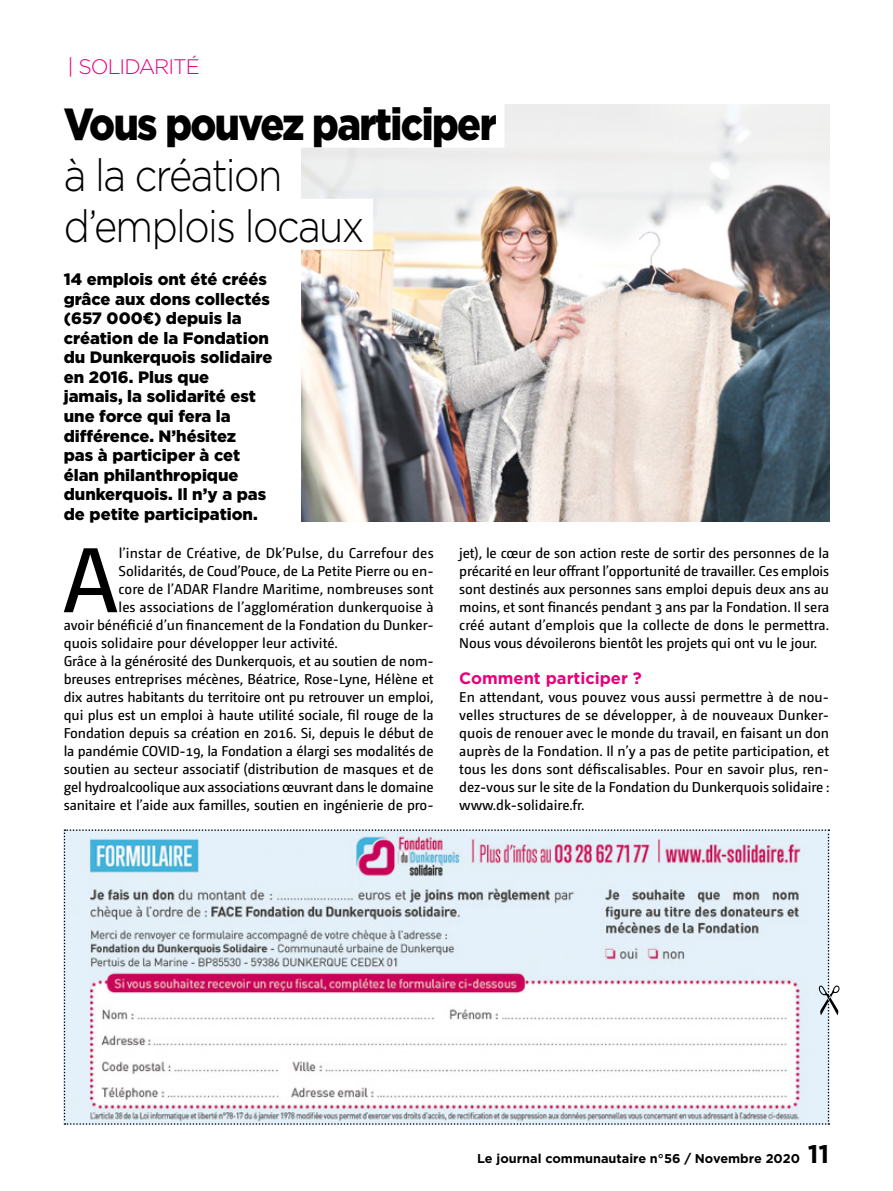
<style>
.page{position:relative;width:893px;height:1191px;background:#fff}
.page>*{position:absolute;margin:0;border:0;box-sizing:border-box;transform-origin:0 0}
.t1{font:91.95px "Camingo Regular TF";color:#000}
.t2{font:300 45px/51px "Gotham";letter-spacing:-.04em;color:#000;scale:.88 1}
.t3{font:900 45px "Gotham";letter-spacing:-.04em;color:#000;scale:.88 1}
.t4{font:300 21px "Gotham";letter-spacing:-.05em;color:#e6007d}
.t5{font:900 16.5px/19.5px "Gotham";color:#000}
.t6{font:700 16.5px "Gotham";color:#e6007d}
.t7{font:14.25px/18px "Camingo Regular TF";letter-spacing:-.01em;color:#000;text-align:justify}
.t8{font:14.25px "Camingo Regular TF";letter-spacing:.01em;color:#000}
.t9{font:700 12.75px "Gotham";color:#000}
.s1{font-style:italic}
.s2{font-size:25.5px}
</style>
<div class="page">
<img style="left:302px;top:104px;width:527px;height:417px">
<svg style="left:64px;top:829px;width:775px;height:295px"></svg>
<div style="left:64px;top:97px;width:440px;height:51px;background:#fff"></div>
<div style="left:64px;top:199px;width:309px;height:51px;background:#fff"></div>
<h3 class="t4" style="left:69px;top:54px;width:132px"><span class="s1">/</span>SOLIDARITÉ</h3>
<h2 class="t3" style="left:64px;top:97px;width:493px">Vous pouvez participer</h2>
<h2 class="t2" style="left:64px;top:149px;width:343px">à la création d’emplois locaux</h2>
<p class="t5" style="left:64px;top:270px;width:210px">14 emplois ont été créés grâce aux dons collectés (657 000€) depuis la création de la Fondation du Dunkerquois solidaire en 2016. Plus que<br>jamais, la solidarité est une force qui fera la différence. N’hésitez<br>pas à participer à cet élan philanthropique dunkerquois. Il n’y a pas de petite participation.</p>
<h1 class="t1" style="left:62px;top:519px;width:58px">A</h1>
<p class="t8" style="left:119px;top:544px;width:317px">l’instar de Créative, de Dk’Pulse, du Carrefour des</p>
<p class="t7" style="left:119px;top:562px;width:317px">Solidarités, de Coud’Pouce, de La Petite Pierre ou en-</p>
<p class="t7" style="left:119px;top:580px;width:317px">core de l’ADAR Flandre Maritime, nombreuses sont</p>
<p class="t7" style="left:119px;top:598px;width:317px">les associations de l’agglomération dunkerquoise à</p>
<p class="t7" style="left:64px;top:616px;width:371px">avoir bénéficié d’un financement de la Fondation du Dunker-</p>
<p class="t7" style="left:64px;top:634px;width:276px">quois solidaire pour développer leur activité.</p>
<p class="t7" style="left:64px;top:652px;width:371px">Grâce à la générosité des Dunkerquois, et au soutien de nom-</p>
<p class="t7" style="left:64px;top:670px;width:371px">breuses entreprises mécènes, Béatrice, Rose-Lyne, Hélène et</p>
<p class="t7" style="left:64px;top:688px;width:371px">dix autres habitants du territoire ont pu retrouver un emploi,</p>
<p class="t7" style="left:64px;top:706px;width:371px">qui plus est un emploi à haute utilité sociale, fil rouge de la</p>
<p class="t7" style="left:64px;top:724px;width:371px">Fondation depuis sa création en 2016. Si, depuis le début de</p>
<p class="t7" style="left:64px;top:742px;width:371px">la pandémie COVID-19, la Fondation a élargi ses modalités de</p>
<p class="t7" style="left:64px;top:760px;width:371px">soutien au secteur associatif (distribution de masques et de</p>
<p class="t7" style="left:64px;top:778px;width:371px">gel hydroalcoolique aux associations œuvrant dans le domaine</p>
<p class="t7" style="left:64px;top:796px;width:371px">sanitaire et l’aide aux familles, soutien en ingénierie de pro-</p>
<p class="t7" style="left:459px;top:544px;width:371px">jet), le cœur de son action reste de sortir des personnes de la précarité en leur offrant l’opportunité de travailler. Ces emplois sont destinés aux personnes sans emploi depuis deux ans au moins, et sont financés pendant 3 ans par la Fondation. Il sera créé autant d’emplois que la collecte de dons le permettra.<br>Nous vous dévoilerons bientôt les projets qui ont vu le jour.</p>
<p class="t6" style="left:459px;top:668px;width:184px">Comment participer ?</p>
<p class="t7" style="left:459px;top:688px;width:371px">En attendant, vous pouvez vous aussi permettre à de nou&shy;velles structures de se développer, à de nouveaux Dunker&shy;quois de renouer avec le monde du travail, en faisant un don auprès de la Fondation. Il n’y a pas de petite participation, et tous les dons sont défiscalisables. Pour en savoir plus, ren&shy;dez-vous sur le site de la Fondation du Dunkerquois solidaire : www.dk-solidaire.fr.</p>
<p class="t9" style="left:477px;top:1150px;width:354px">Le journal communautaire n°56 / Novembre 2020 <span class="s2">11</span></p>
</div>
